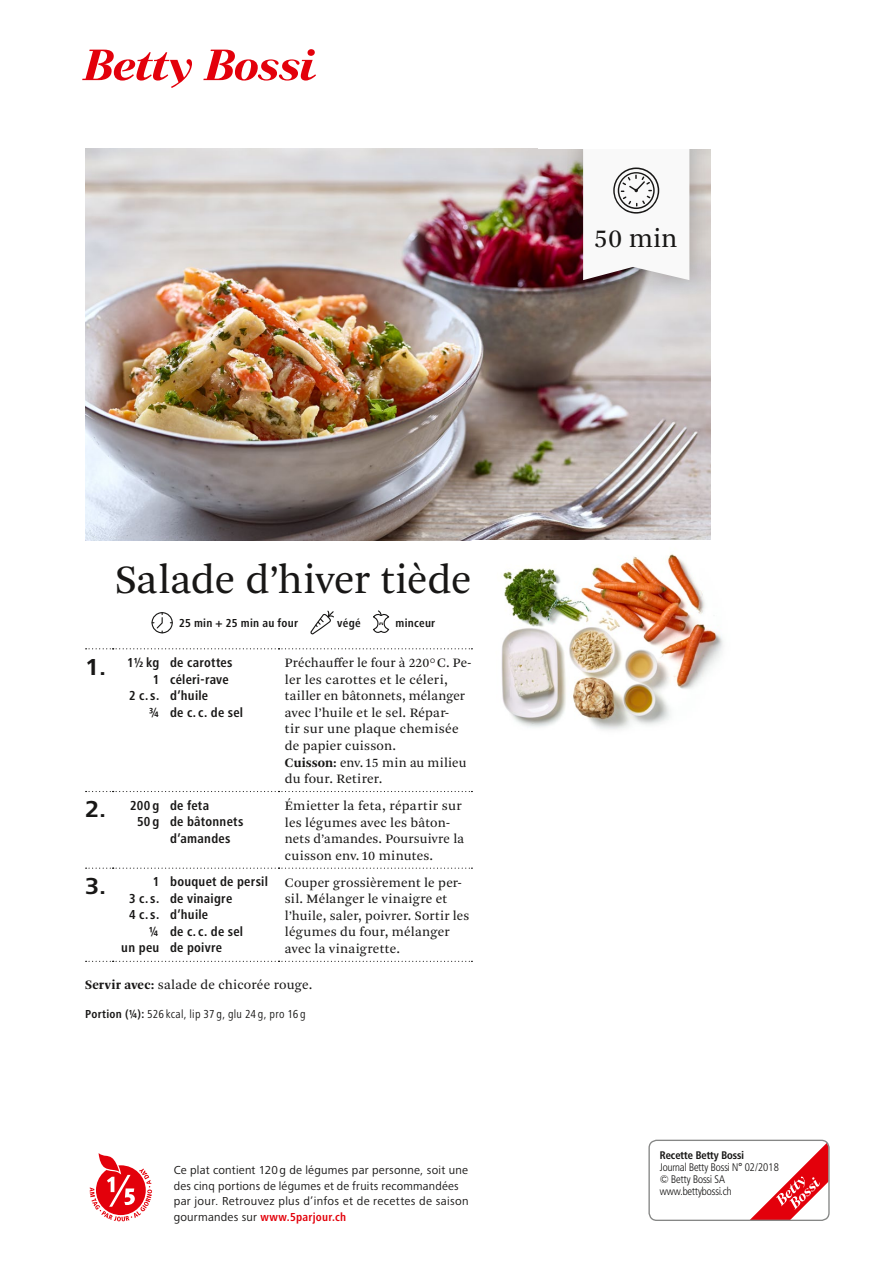
<style>
.page{position:relative;width:893px;height:1263px;background:#fff}
.page>*{position:absolute;margin:0;border:0;box-sizing:border-box;transform-origin:0 0}
.t1{font:42px "Arnhem B Bn Blond";letter-spacing:-.01em;color:#181716}
.t2{font:27px "Arnhem B Bn Blond";color:#181716}
.t3{font:13.5px/16.5px "Arnhem B Bn Blond";letter-spacing:.015em;color:#181716}
.t4{font:700 condensed 13.5px "Frutiger Next B Bn";letter-spacing:.02em;color:#181716}
.t5{font:12px/15.8px "Frutiger Next B Bn";letter-spacing:.02em;color:#181716}
.t6{font:condensed 12px "Frutiger Next B Bn";letter-spacing:.015em;color:#181716}
.t7{font:700 condensed 12px "Frutiger Next B Bn";letter-spacing:.02em;color:#181716}
.t8{font:10.8px/12px "Frutiger B Bn Con Light";color:#181716}
.t9{font:10.8px "Frutiger B Bn Con Bold";color:#181716}
.s1{font-stretch:normal;font-size:24px}
.s2{font-family:"Arnhem B Bn";font-weight:700}
.s3{font-weight:700}
.s4{font-weight:700;font-stretch:condensed;color:#e3000b}
</style>
<div class="page">
<svg style="left:82px;top:50px;width:110px;height:38px"></svg>
<svg style="left:203px;top:49px;width:113px;height:32px"></svg>
<svg style="left:751px;top:1140px;width:77px;height:79px"></svg>
<div style="left:648px;top:1140px;width:182px;height:81px;border:1px solid #868786;border-radius:8px"></div>
<img style="left:85px;top:149px;width:625px;height:391px">
<img style="left:472px;top:554px;width:251px;height:176px">
<svg style="left:86px;top:648px;width:386px;height:1px"></svg>
<svg style="left:86px;top:791px;width:386px;height:1px"></svg>
<svg style="left:86px;top:868px;width:386px;height:1px"></svg>
<svg style="left:86px;top:961px;width:386px;height:1px"></svg>
<div style="left:152px;top:612px;width:21px;height:21px;border:1px solid #181716;border-radius:50%"></div>
<svg style="left:152px;top:613px;width:11px;height:20px"></svg>
<svg style="left:310px;top:610px;width:24px;height:25px"></svg>
<svg style="left:373px;top:610px;width:17px;height:23px"></svg>
<svg style="left:90px;top:1153px;width:62px;height:68px"></svg>
<div style="left:559px;top:110px;width:154px;height:192px;background:#181716;opacity:.3"></div>
<svg style="left:583px;top:149px;width:106px;height:131px"></svg>
<div style="left:538px;top:89px;width:194px;height:60px;background:#fff"></div>
<h2 class="t2" style="left:594px;top:221px;width:85px">50 min</h2>
<h1 class="t1" style="left:115px;top:553px;width:358px">Salade d’hiver tiède</h1>
<p class="t7" style="left:179px;top:616px;width:121px">25 min + 25 min au four</p>
<p class="t7" style="left:337px;top:616px;width:25px">végé</p>
<p class="t7" style="left:395px;top:616px;width:41px">minceur</p>
<p class="t4" style="left:85px;top:655px;width:149px"><span class="s1">1.</span> 1¿ kg de carottes</p>
<p class="t4" style="left:153px;top:671px;width:77px">1 céleri-rave</p>
<p class="t4" style="left:129px;top:688px;width:81px">2 c.s. d’huile</p>
<p class="t4" style="left:149px;top:704px;width:96px">¾ de c. c. de sel</p>
<p class="t4" style="left:85px;top:797px;width:126px"><span class="s1">2.</span> 200 g de feta</p>
<p class="t4" style="left:137px;top:814px;width:108px">50 g de bâtonnets</p>
<p class="t4" style="left:170px;top:830px;width:62px">d’amandes</p>
<p class="t3" style="left:285px;top:655px;width:188px">Préchauffer le four à 220°C. Pe&shy;ler les carottes et le céleri, tailler en bâtonnets, mélanger avec l’huile et le sel. Répar-<br>tir sur une plaque chemisée de papier cuisson.<br><span class="s2">Cuisson:</span> env. 15 min au milieu du four. Retirer.</p>
<p class="t3" style="left:285px;top:798px;width:181px">Émietter la feta, répartir sur les légumes avec les bâton&shy;nets d’amandes. Poursuivre la cuisson env. 10 minutes.</p>
<p class="t4" style="left:85px;top:874px;width:184px"><span class="s1">3.</span> 1 bouquet de persil</p>
<p class="t4" style="left:129px;top:891px;width:105px">3 c.s. de vinaigre</p>
<p class="t4" style="left:129px;top:907px;width:81px">4 c.s. d’huile</p>
<p class="t4" style="left:149px;top:924px;width:96px">¼ de c. c. de sel</p>
<p class="t4" style="left:121px;top:940px;width:102px">un peu de poivre</p>
<p class="t3" style="left:285px;top:874px;width:186px">Couper grossièrement le per&shy;sil. Mélanger le vinaigre et l’huile, saler, poivrer. Sortir les légumes du four, mélanger avec la vinaigrette.</p>
<p class="t3" style="left:85px;top:976px;width:229px"><span class="s2">Servir avec:</span> salade de chicorée rouge.</p>
<p class="t6" style="left:85px;top:1007px;width:222px"><span class="s3">Portion (¡):</span> 526 kcal, lip 37 g, glu 24 g, pro 16 g</p>
<p class="t5" style="left:174px;top:1162px;width:296px">Ce plat contient 120g de légumes par personne, soit une des cinq portions de légumes et de fruits recommandées par jour. Retrouvez plus d’infos et de recettes de saison gourmandes sur <span class="s4">www.5parjour.ch</span></p>
<p class="t9" style="left:660px;top:1148px;width:86px">Recette Betty Bossi</p>
<p class="t8" style="left:660px;top:1161px;width:121px">Journal Betty Bossi N° 02/2018 © Betty Bossi SA www.bettybossi.ch</p>
</div>
